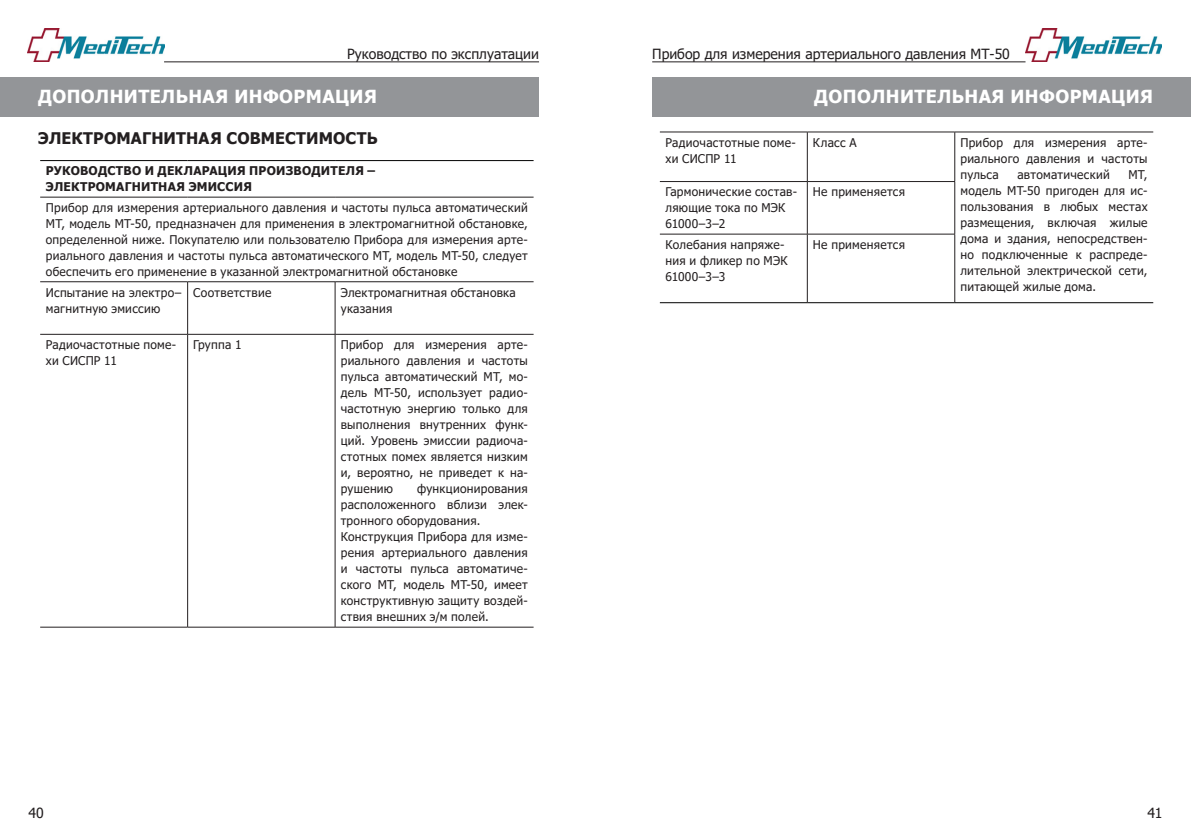
<style>
.page{position:relative;width:1191px;height:840px;background:#fff}
.page>*{position:absolute;margin:0;border:0;box-sizing:border-box;transform-origin:0 0}
.t1{font:700 18px "Tahoma";letter-spacing:.025em;color:#fff}
.t2{font:700 16px "Tahoma";letter-spacing:.01em;color:#231f20}
.t3{font:14px "Tahoma";color:#231f20}
.t4{font:12px/16px "Tahoma";letter-spacing:.02em;color:#231f20;text-align:justify}
.t5{font:700 12px "Tahoma";letter-spacing:.02em;color:#231f20}
</style>
<div class="page">
<div style="left:0;top:77px;width:539px;height:40px;background:#939598"></div>
<div style="left:652px;top:77px;width:539px;height:40px;background:#939598"></div>
<img style="left:28px;top:28px;width:136px;height:33px">
<img style="left:1025px;top:29px;width:137px;height:33px">
<hr style="left:164px;top:61px;width:375px;height:1px;background:#231f20">
<hr style="left:652px;top:61px;width:373px;height:1px;background:#231f20">
<hr style="left:40px;top:197px;width:148px;height:1px;background:#231f20">
<hr style="left:188px;top:197px;width:147px;height:1px;background:#231f20">
<hr style="left:335px;top:197px;width:198px;height:1px;background:#231f20">
<hr style="left:40px;top:281px;width:148px;height:1px;background:#231f20">
<hr style="left:188px;top:281px;width:147px;height:1px;background:#231f20">
<hr style="left:187px;top:282px;width:1px;height:52px;background:#231f20">
<hr style="left:335px;top:281px;width:198px;height:1px;background:#231f20">
<hr style="left:335px;top:282px;width:1px;height:52px;background:#231f20">
<hr style="left:40px;top:334px;width:148px;height:1px;background:#231f20">
<hr style="left:188px;top:334px;width:147px;height:1px;background:#231f20">
<hr style="left:187px;top:334px;width:1px;height:292px;background:#231f20">
<hr style="left:335px;top:334px;width:198px;height:1px;background:#231f20">
<hr style="left:335px;top:334px;width:1px;height:292px;background:#231f20">
<hr style="left:40px;top:626px;width:148px;height:1px;background:#231f20">
<hr style="left:188px;top:626px;width:147px;height:1px;background:#231f20">
<hr style="left:335px;top:626px;width:198px;height:1px;background:#231f20">
<hr style="left:40px;top:160px;width:148px;height:1px;background:#000">
<hr style="left:188px;top:160px;width:147px;height:1px;background:#000">
<hr style="left:335px;top:160px;width:198px;height:1px;background:#000">
<hr style="left:660px;top:131px;width:147px;height:1px;background:#231f20">
<hr style="left:807px;top:131px;width:147px;height:1px;background:#231f20">
<hr style="left:807px;top:132px;width:1px;height:49px;background:#231f20">
<hr style="left:954px;top:131px;width:199px;height:1px;background:#231f20">
<hr style="left:954px;top:132px;width:1px;height:49px;background:#231f20">
<hr style="left:660px;top:181px;width:147px;height:1px;background:#231f20">
<hr style="left:807px;top:181px;width:148px;height:1px;background:#231f20">
<hr style="left:807px;top:182px;width:1px;height:52px;background:#231f20">
<hr style="left:954px;top:182px;width:1px;height:52px;background:#231f20">
<hr style="left:660px;top:234px;width:147px;height:1px;background:#231f20">
<hr style="left:807px;top:234px;width:148px;height:1px;background:#231f20">
<hr style="left:807px;top:234px;width:1px;height:68px;background:#231f20">
<hr style="left:954px;top:234px;width:1px;height:68px;background:#231f20">
<hr style="left:954px;top:302px;width:199px;height:1px;background:#000">
<hr style="left:660px;top:302px;width:147px;height:1px;background:#000">
<hr style="left:807px;top:302px;width:147px;height:1px;background:#000">
<p class="t3" style="left:347px;top:44px;width:193px">Руководство по эксплуатации</p>
<p class="t3" style="left:652px;top:44px;width:359px">Прибор для измерения артериального давления МТ-50</p>
<h1 class="t1" style="left:38px;top:84px;width:340px">ДОПОЛНИТЕЛЬНАЯ ИНФОРМАЦИЯ</h1>
<h1 class="t1" style="left:814px;top:84px;width:340px">ДОПОЛНИТЕЛЬНАЯ ИНФОРМАЦИЯ</h1>
<p class="t2" style="left:38px;top:127px;width:341px">ЭЛЕКТРОМАГНИТНАЯ СОВМЕСТИМОСТЬ</p>
<p class="t4" style="left:665px;top:135px;width:132px">Радиочастотные поме&shy;хи СИСПР 11</p>
<p class="t4" style="left:813px;top:135px;width:45px">Класс А</p>
<p class="t4" style="left:960px;top:135px;width:189px">Прибор для измерения арте&shy;риального давления и частоты пульса</p>
<p class="t5" style="left:46px;top:162px;width:331px">РУКОВОДСТВО И ДЕКЛАРАЦИЯ ПРОИЗВОДИТЕЛЯ –</p>
<p class="t5" style="left:46px;top:178px;width:208px">ЭЛЕКТРОМАГНИТНАЯ ЭМИССИЯ</p>
<p class="t4" style="left:46px;top:200px;width:483px">Прибор для измерения артериального давления и частоты пульса автоматический МТ, модель МТ-50, предназначен для применения в электромагнитной обстановке, определенной ниже. Покупателю или пользователю Прибора для измерения арте&shy;риального давления и частоты пульса автоматического МТ, модель МТ-50, следует обеспечить его применение в указанной электромагнитной обстановке</p>
<p class="t4" style="left:46px;top:285px;width:137px">Испытание на электро– магнитную эмиссию</p>
<p class="t4" style="left:193px;top:285px;width:80px">Соответствие</p>
<p class="t4" style="left:341px;top:285px;width:176px">Электромагнитная обстановка указания</p>
<p class="t4" style="left:46px;top:337px;width:132px">Радиочастотные поме&shy;хи СИСПР 11</p>
<p class="t4" style="left:193px;top:337px;width:50px">Группа 1</p>
<p class="t4" style="left:341px;top:337px;width:189px">Прибор для измерения арте&shy;риального давления и частоты пульса автоматический МТ, мо&shy;дель МТ-50, использует радио&shy;частотную энергию только для выполнения внутренних функ&shy;ций. Уровень эмиссии радиоча&shy;стотных помех является низким и, вероятно, не приведет к на&shy;рушению</p>
<p class="t4" style="left:1017px;top:167px;width:94px">автоматический</p>
<p class="t4" style="left:960px;top:167px;width:189px;text-indent:168px">МТ, модель МТ-50 пригоден для ис&shy;пользования в любых местах размещения, включая жилые дома и здания, непосредствен&shy;но подключенные к распреде&shy;лительной электрической сети, питающей жилые дома.</p>
<p class="t4" style="left:665px;top:185px;width:133px;text-align:left">Гармонические состав&shy;ляющие тока по МЭК<br>61000–3–2</p>
<p class="t4" style="left:813px;top:185px;width:94px">Не применяется</p>
<p class="t4" style="left:665px;top:237px;width:124px;text-align:left">Колебания напряже&shy;ния и фликер по МЭК<br>61000–3–3</p>
<p class="t4" style="left:813px;top:237px;width:94px">Не применяется</p>
<p class="t4" style="left:341px;top:481px;width:189px;text-indent:76px">функционирования расположенного вблизи элек&shy;тронного оборудования.</p>
<p class="t4" style="left:341px;top:529px;width:189px">Конструкция Прибора для изме&shy;рения артериального давления и частоты пульса автоматиче&shy;ского МТ, модель МТ-50, имеет конструктивную защиту воздей&shy;ствия внешних э/м полей.</p>
<p class="t3" style="left:28px;top:803px;width:17px">40</p>
<p class="t3" style="left:1147px;top:803px;width:17px">41</p>
</div>
